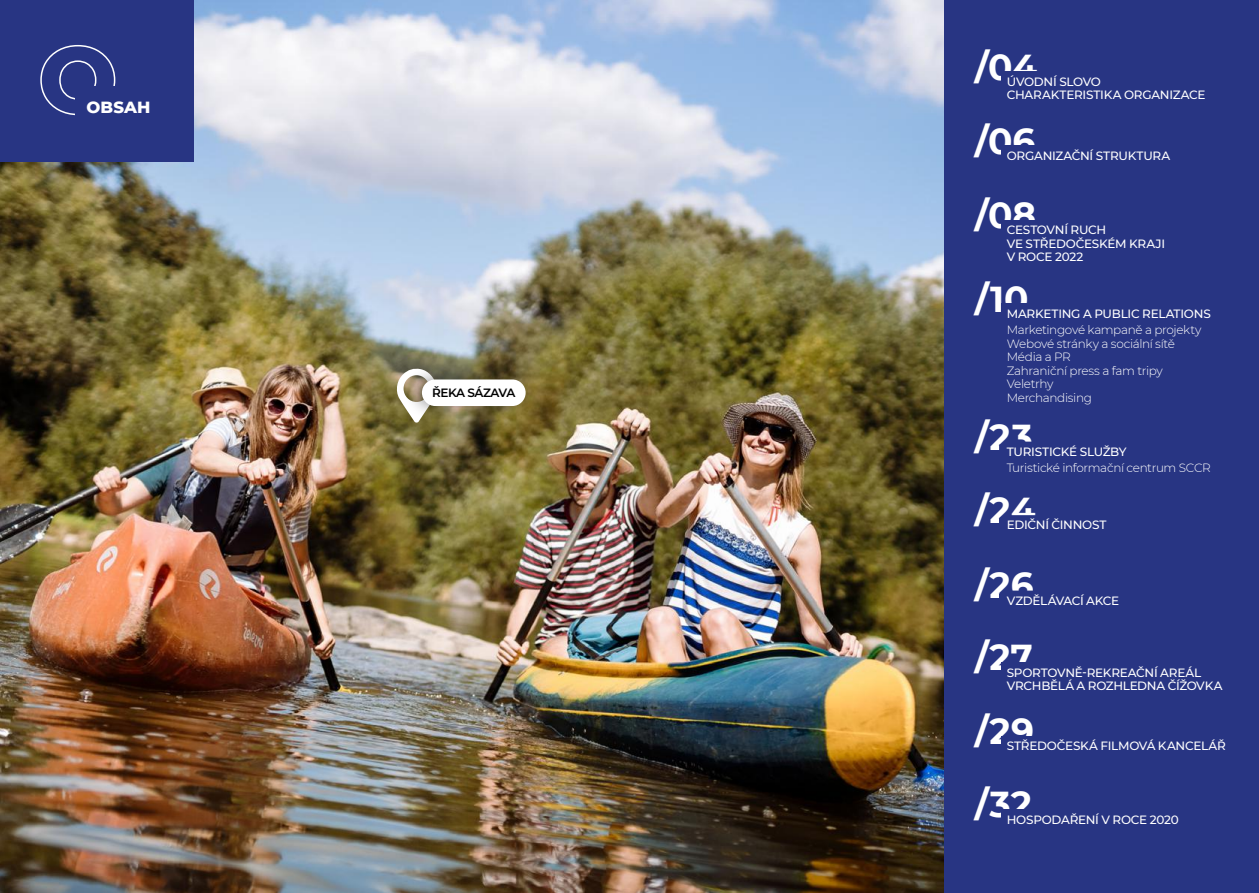
<style>
.page{position:relative;width:1259px;height:893px;background:#fff}
.page>*{position:absolute;margin:0;border:0;box-sizing:border-box;transform-origin:0 0}
.t1{font:700 36px "Montserrat";letter-spacing:.005em;color:#fff}
.t2{font:800 16.5px "Montserrat";letter-spacing:.005em;color:#fff}
.t3{font:500 12px/13.5px "Montserrat";letter-spacing:-.02em;color:#fff}
.t4{font:300 12px/13.5px "Montserrat";letter-spacing:-.03em;color:#fff}
.t5{font:600 12px "Montserrat";letter-spacing:-.04em;color:#000}
</style>
<div class="page">
<img style="left:0;top:0;width:944px;height:893px">
<div style="left:0;top:0;width:193px;height:162px;background:#283583"></div>
<svg style="left:40px;top:45px;width:76px;height:71px"></svg>
<div style="left:76px;top:86px;width:66px;height:47px;background:#283583"></div>
<div style="left:944px;top:0;width:315px;height:893px;background:#283583"></div>
<div style="left:382px;top:354px;width:68px;height:82px;background:#000;opacity:.2"></div>
<svg style="left:396px;top:368px;width:40px;height:55px"></svg>
<div style="left:404px;top:365px;width:132px;height:56px;background:#000;opacity:.4"></div>
<div style="left:422px;top:379px;width:103px;height:27px;background:#fff;border-radius:13px"></div>
<h2 class="t2" style="left:86px;top:95px;width:66px">OBSAH</h2>
<p class="t5" style="left:432px;top:385px;width:85px">ŘEKA SÁZAVA</p>
<h1 class="t1" style="left:975px;top:41px;width:64px">/04</h1>
<p class="t3" style="left:1006px;top:74px;width:200px">ÚVODNÍ SLOVO<br>CHARAKTERISTIKA ORGANIZACE</p>
<h1 class="t1" style="left:975px;top:115px;width:62px">/06</h1>
<p class="t3" style="left:1006px;top:148px;width:165px">ORGANIZAČNÍ STRUKTURA</p>
<h1 class="t1" style="left:975px;top:189px;width:63px">/08</h1>
<p class="t3" style="left:1006px;top:223px;width:160px">CESTOVNÍ RUCH<br>VE STŘEDOČESKÉM KRAJI<br>V ROCE 2022</p>
<h1 class="t1" style="left:975px;top:273px;width:55px">/10</h1>
<p class="t3" style="left:1006px;top:306px;width:206px">MARKETING A PUBLIC RELATIONS</p>
<p class="t4" style="left:1006px;top:323px;width:196px">Marketingové kampaně a projekty<br>Webové stránky a sociální sítě<br>Média a PR<br>Zahraniční press a fam tripy<br>Veletrhy<br>Merchandising</p>
<h1 class="t1" style="left:975px;top:411px;width:60px">/23</h1>
<p class="t3" style="left:1006px;top:444px;width:121px">TURISTICKÉ SLUŽBY</p>
<p class="t4" style="left:1006px;top:461px;width:206px">Turistické informační centrum SCCR</p>
<h1 class="t1" style="left:975px;top:484px;width:62px">/24</h1>
<p class="t3" style="left:1006px;top:518px;width:101px">EDIČNÍ ČINNOST</p>
<h1 class="t1" style="left:975px;top:560px;width:60px">/26</h1>
<p class="t3" style="left:1006px;top:593px;width:114px">VZDĚLÁVACÍ AKCE</p>
<h1 class="t1" style="left:975px;top:632px;width:60px">/27</h1>
<p class="t3" style="left:1006px;top:665px;width:217px">SPORTOVNĚ-REKREAČNÍ AREÁL<br>VRCHBĚLÁ A ROZHLEDNA ČÍŽOVKA</p>
<h1 class="t1" style="left:975px;top:705px;width:61px">/29</h1>
<p class="t3" style="left:1006px;top:739px;width:221px">STŘEDOČESKÁ FILMOVÁ KANCELÁŘ</p>
<h1 class="t1" style="left:975px;top:779px;width:59px">/32</h1>
<p class="t3" style="left:1006px;top:812px;width:174px">HOSPODAŘENÍ V ROCE 2020</p>
</div>
